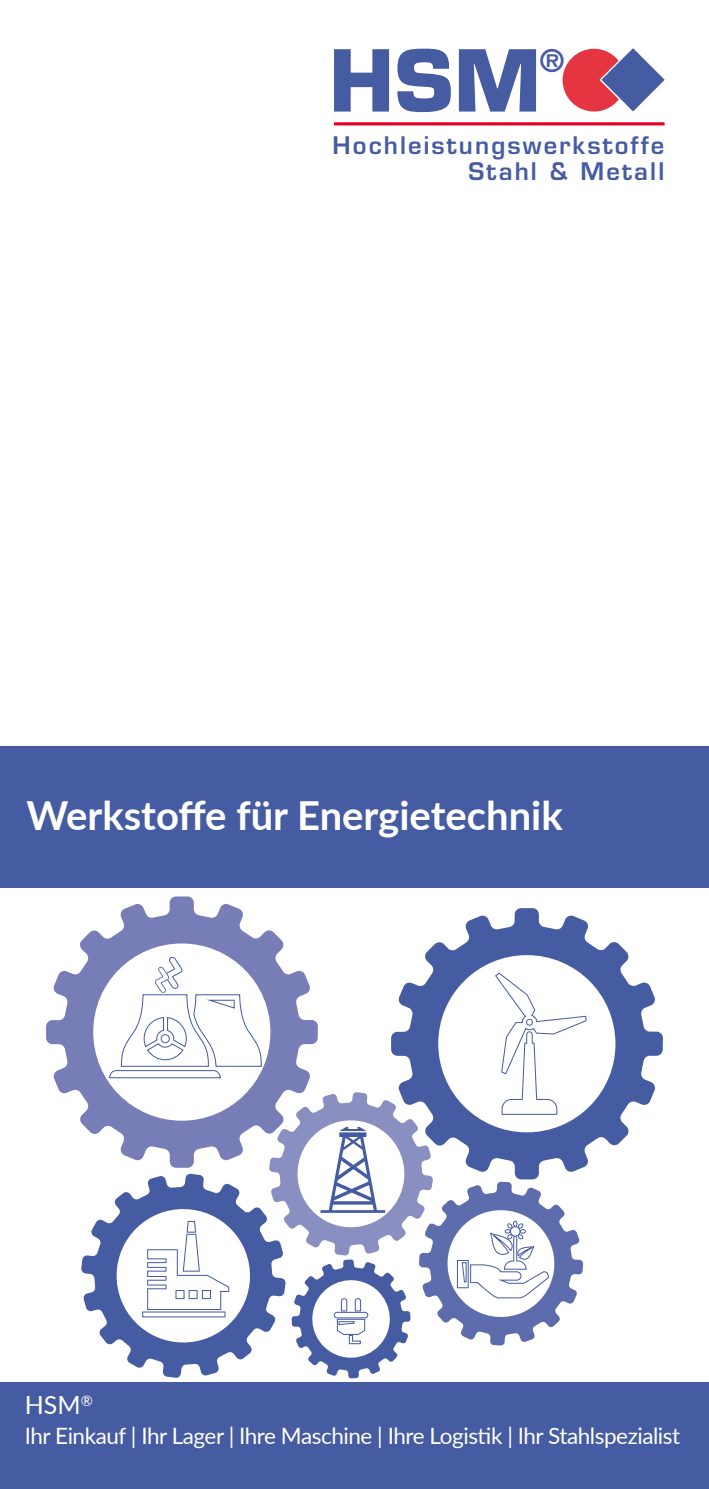
<style>
.page{position:relative;width:709px;height:1489px;background:#fff}
.page>*{position:absolute;margin:0;border:0;box-sizing:border-box;transform-origin:0 0}
.t1{font:700 83px "Eurostile LT Std";color:#465ca2}
.t2{font:700 40px "Lato";color:#fff}
.t3{font:700 30.5px "Eurostile LT Std";color:#465ca2}
.t4{font:25px "Lato";color:#fff}
.t5{font:600 23.5px/26.2px "Eurostile LT Std";letter-spacing:.09em;color:#465ca2;text-align:right}
.t6{font:22.5px "Lato";letter-spacing:-.02em;color:#fff}
</style>
<div class="page">
<hr style="left:334px;top:122px;width:330px;height:3px;background:#e20020">
<svg style="left:562px;top:48px;width:102px;height:63px"></svg>
<svg style="left:425px;top:908px;width:238px;height:258px"></svg>
<svg style="left:46px;top:896px;width:238px;height:226px"></svg>
<svg style="left:81px;top:956px;width:505px;height:422px"></svg>
<div style="left:0;top:1382px;width:709px;height:106px;background:#465ca2"></div>
<div style="left:0;top:745px;width:709px;height:142px;background:#465ca2"></div>
<h1 class="t1" style="left:329px;top:30px;width:214px">HSM</h1>
<h3 class="t3" style="left:539px;top:42px;width:26px">®</h3>
<p class="t5" style="left:332px;top:132px;width:333px">Hochleistungswerkstoffe<br>Stahl &amp; Metall</p>
<h2 class="t2" style="left:26px;top:786px;width:538px">Werkstoffe für Energietechnik</h2>
<p class="t4" style="left:25px;top:1386px;width:69px">HSM<sup>®</sup></p>
<p class="t6" style="left:25px;top:1419px;width:657px">Ihr Einkauf | Ihr Lager | Ihre Maschine | Ihre Logistik | Ihr Stahlspezialist</p>
</div>
